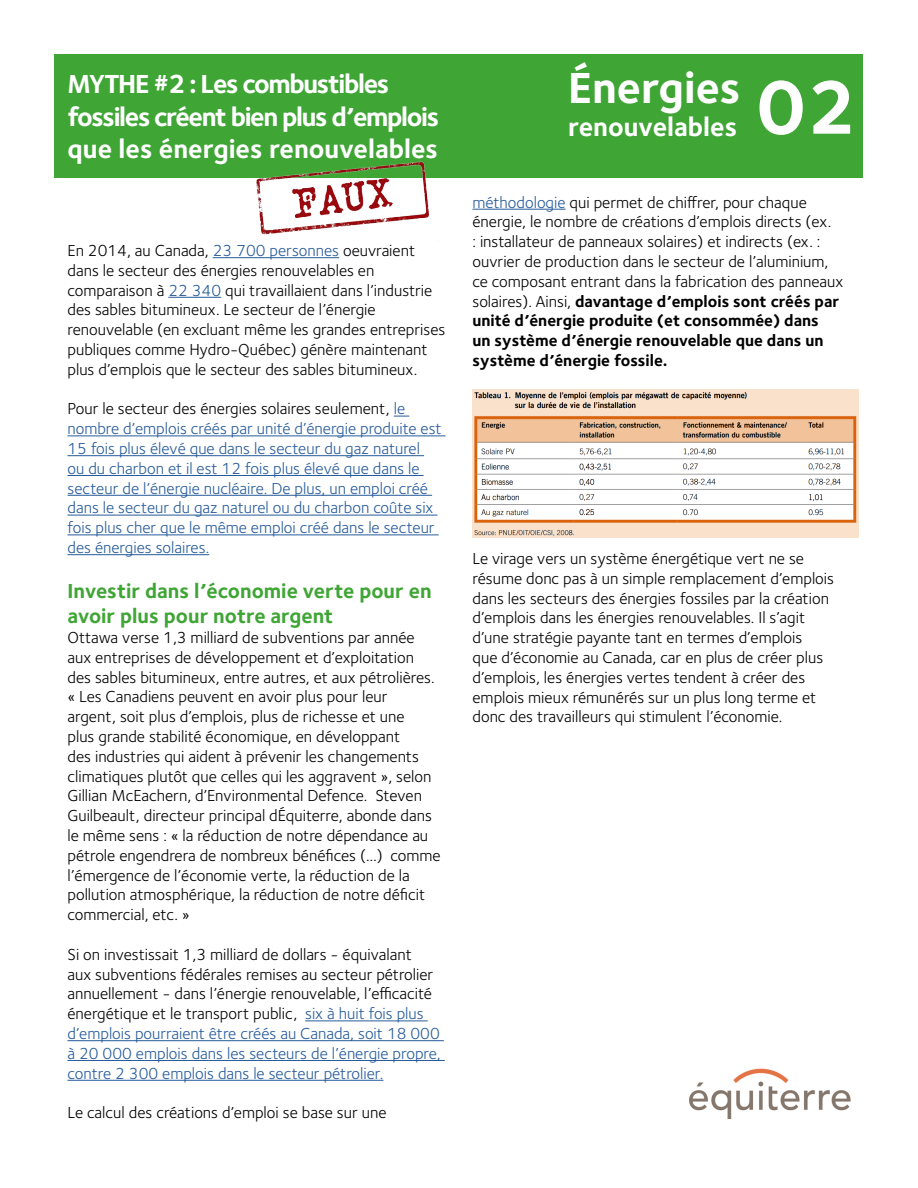
<style>
.page{position:relative;width:918px;height:1188px;background:#fff}
.page>*{position:absolute;margin:0;border:0;box-sizing:border-box;transform-origin:0 0}
.t1{font:700 78px "Foundry Sterling";color:#fff}
.t2{font:700 45px "Foundry Sterling";color:#fff}
.t3{font:700 27px/32.4px "Foundry Sterling";letter-spacing:-.05em;color:#fff}
.t4{font:700 27px "Foundry Sterling";color:#fff}
.t5{font:700 21px/25.2px "Foundry Sterling";color:#3fa535}
.t6{font:16.5px/19.8px "Foundry Sterling";color:#000}
.t7{font:16.5px/19.8px "Foundry Sterling";color:#275b9b}
.s1{color:#275b9b}
.s2{color:#000}
.s3{font-weight:700}
</style>
<div class="page">
<div style="left:55px;top:55px;width:808px;height:123px;background:#3fa535"></div>
<hr style="left:213px;top:257px;width:126px;height:1px;background:#275b9b">
<hr style="left:168px;top:297px;width:53px;height:1px;background:#275b9b">
<svg style="left:394px;top:416px;width:15px;height:1px"></svg>
<hr style="left:68px;top:435px;width:378px;height:1px;background:#275b9b">
<hr style="left:68px;top:455px;width:356px;height:1px;background:#275b9b">
<hr style="left:68px;top:475px;width:356px;height:1px;background:#275b9b">
<hr style="left:68px;top:495px;width:364px;height:1px;background:#275b9b">
<hr style="left:68px;top:515px;width:369px;height:1px;background:#275b9b">
<hr style="left:68px;top:534px;width:371px;height:1px;background:#275b9b">
<hr style="left:68px;top:554px;width:141px;height:1px;background:#275b9b">
<hr style="left:305px;top:1020px;width:123px;height:1px;background:#275b9b">
<hr style="left:68px;top:1040px;width:376px;height:1px;background:#275b9b">
<hr style="left:68px;top:1060px;width:377px;height:1px;background:#275b9b">
<hr style="left:68px;top:1080px;width:315px;height:1px;background:#275b9b">
<hr style="left:472px;top:209px;width:94px;height:1px;background:#275b9b">
<img style="left:256px;top:161px;width:174px;height:74px">
<img style="left:472px;top:390px;width:387px;height:148px">
<img style="left:689px;top:1068px;width:161px;height:50px">
<h3 class="t3" style="left:68px;top:69px;width:373px">MYTHE #2 : Les combustibles fossiles créent bien plus d’emplois que les énergies renouvelables</h3>
<p class="t6" style="left:68px;top:241px;width:379px">En 2014, au Canada, <span class="s1">23 700 personnes</span> oeuvraient dans le secteur des énergies renouvelables en comparaison à <span class="s1">22 340</span> qui travaillaient dans l’industrie des sables bitumineux. Le secteur de l’énergie renouvelable (en excluant même les grandes entreprises publiques comme Hydro-Québec) génère maintenant plus d’emplois que le secteur des sables bitumineux.</p>
<p class="t7" style="left:68px;top:399px;width:376px"><span class="s2">Pour le secteur des énergies solaires seulement,</span> le nombre d’emplois créés par unité d’énergie produite est 15 fois plus élevé que dans le secteur du gaz naturel<br>ou du charbon et il est 12 fois plus élevé que dans le secteur de l’énergie nucléaire. De plus, un emploi créé dans le secteur du gaz naturel ou du charbon coûte six fois plus cher que le même emploi créé dans le secteur des énergies solaires.</p>
<p class="t5" style="left:68px;top:579px;width:366px">Investir dans l’économie verte pour en avoir plus pour notre argent</p>
<p class="t6" style="left:68px;top:628px;width:375px">Ottawa verse 1,3 milliard de subventions par année aux entreprises de développement et d’exploitation des sables bitumineux, entre autres, et aux pétrolières. « Les Canadiens peuvent en avoir plus pour leur<br>argent, soit plus d’emplois, plus de richesse et une<br>plus grande stabilité économique, en développant<br>des industries qui aident à prévenir les changements climatiques plutôt que celles qui les aggravent », selon Gillian McEachern, d’Environmental Defence. Steven Guilbeault, directeur principal dÉquiterre, abonde dans le même sens : « la réduction de notre dépendance au pétrole engendrera de nombreux bénéfices (…) comme l’émergence de l’économie verte, la réduction de la pollution atmosphérique, la réduction de notre déficit commercial, etc. »</p>
<p class="t6" style="left:68px;top:945px;width:375px">Si on investissait 1,3 milliard de dollars - équivalant<br>aux subventions fédérales remises au secteur pétrolier annuellement - dans l’énergie renouvelable, l’efficacité énergétique et le transport public, <span class="s1">six à huit fois plus d’emplois pourraient être créés au Canada, soit 18 000 à 20 000 emplois dans les secteurs de l’énergie propre, contre 2 300 emplois dans le secteur pétrolier.</span></p>
<p class="t6" style="left:68px;top:1103px;width:321px">Le calcul des créations d’emploi se base sur une</p>
<h2 class="t2" style="left:568px;top:61px;width:174px">Énergies</h2>
<h3 class="t4" style="left:568px;top:110px;width:171px">renouvelables</h3>
<h1 class="t1" style="left:756px;top:61px;width:102px">02</h1>
<p class="t6" style="left:472px;top:192px;width:372px"><span class="s1">méthodologie</span> qui permet de chiffrer, pour chaque énergie, le nombre de créations d’emplois directs (ex.<br>: installateur de panneaux solaires) et indirects (ex. : ouvrier de production dans le secteur de l’aluminium, ce composant entrant dans la fabrication des panneaux solaires). Ainsi, <span class="s3">davantage d’emplois sont créés par unité d’énergie produite (et consommée) dans<br>un système d’énergie renouvelable que dans un système d’énergie fossile.</span></p>
<p class="t6" style="left:472px;top:549px;width:363px">Le virage vers un système énergétique vert ne se résume donc pas à un simple remplacement d’emplois dans les secteurs des énergies fossiles par la création d’emplois dans les énergies renouvelables. Il s’agit d’une stratégie payante tant en termes d’emplois<br>que d’économie au Canada, car en plus de créer plus d’emplois, les énergies vertes tendent à créer des emplois mieux rémunérés sur un plus long terme et donc des travailleurs qui stimulent l’économie.</p>
</div>
